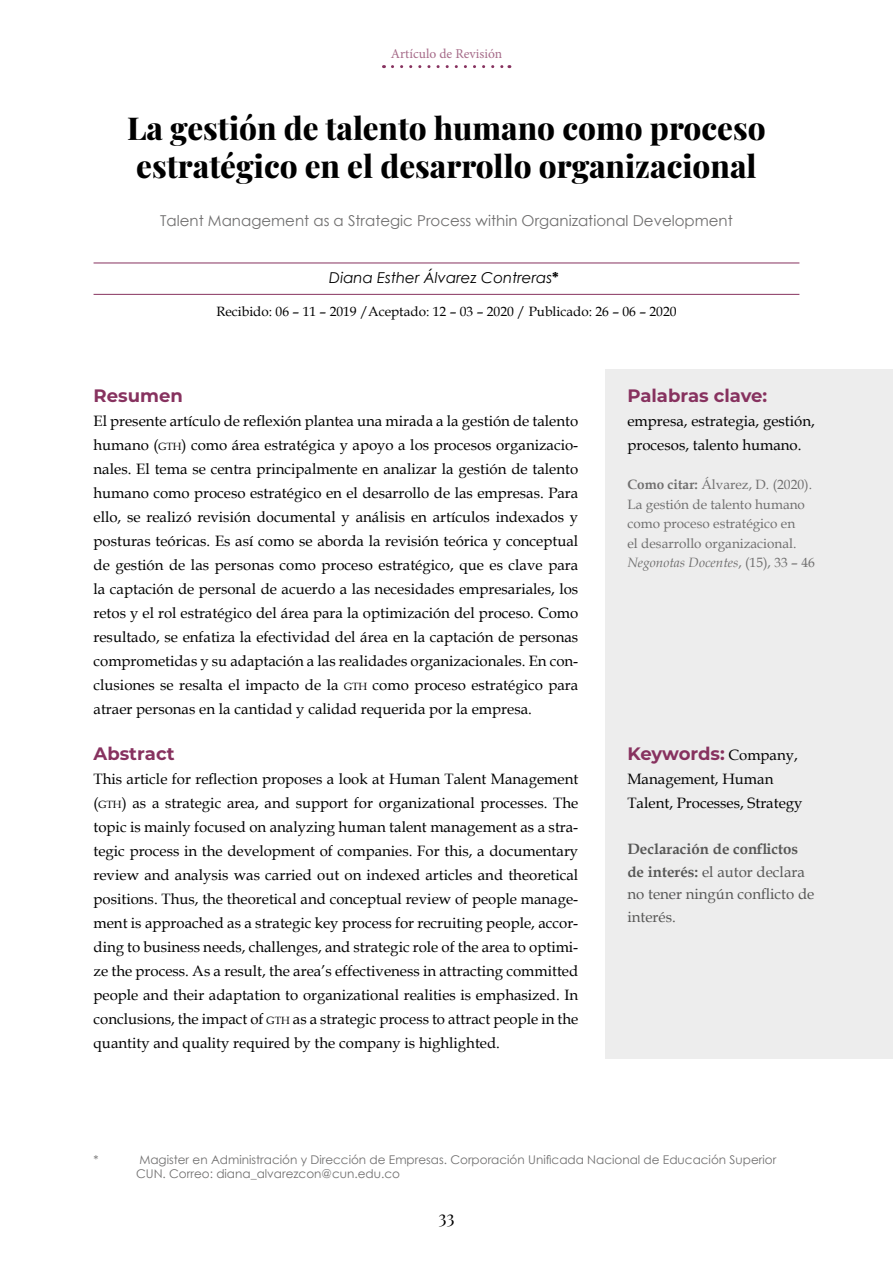
<style>
.page{position:relative;width:893px;height:1263px;background:#fff}
.page>*{position:absolute;margin:0;border:0;box-sizing:border-box;transform-origin:0 0}
.t1{font:800 31.5px/37.8px "Playfair Display";color:#000}
.t2{font:700 18px "Montserrat";color:#87325f}
.t3{font:18px "Playfair Display";color:#000}
.t4{font:15px/24px "Book Antiqua";color:#000;text-align:justify}
.t5{font:15px/22.5px "Book Antiqua";color:#575756}
.t6{font:15px "Century Gothic";color:#706f6f}
.t7{font:italic 15px "Century Gothic";color:#000}
.t8{font:13.5px/19.5px "Book Antiqua";color:#706f6f}
.t9{font:13.5px "Book Antiqua";color:#000}
.t10{font:13.5px "Minion Pro";color:#a66b89}
.t11{font:12px/14.4px "Century Gothic";color:#706f6f}
.s1{font-weight:700;font-style:normal}
.s2{font-size:10.5px}
.s3{font-weight:700}
.s4{font-style:italic}
.s5{font-family:"Book Antiqua";font-weight:400;font-size:15px;color:#000}
</style>
<div class="page">
<svg style="left:392px;top:65px;width:118px;height:3px"></svg>
<div style="left:605px;top:369px;width:288px;height:690px;background:#ededed"></div>
<hr style="left:94px;top:294px;width:705px;height:1px;background:#87325f">
<hr style="left:94px;top:263px;width:705px;height:1px;background:#87325f">
<p class="t10" style="left:391px;top:45px;width:113px">Artículo de Revisión</p>
<h1 class="t1" style="left:127px;top:107px;width:640px">La gestión de talento humano como proceso estratégico en el desarrollo organizacional</h1>
<p class="t6" style="left:160px;top:210px;width:574px">Talent Management as a Strategic Process within Organizational Development</p>
<p class="t7" style="left:329px;top:267px;width:236px">Diana Esther Álvarez Contreras<span class="s1">*</span><sup>1</sup></p>
<p class="t9" style="left:216px;top:302px;width:461px">Recibido: 06 – 11 – 2019 /Aceptado: 12 – 03 – 2020 / Publicado: 26 – 06 – 2020</p>
<p class="t2" style="left:94px;top:383px;width:91px">Resumen</p>
<p class="t4" style="left:94px;top:408px;width:486px">El presente artículo de reflexión plantea una mirada a la gestión de talento humano (<span class="s2">gth</span>) como área estratégica y apoyo a los procesos organizacio&shy;nales. El tema se centra principalmente en analizar la gestión de talento humano como proceso estratégico en el desarrollo de las empresas. Para ello, se realizó revisión documental y análisis en artículos indexados y posturas teóricas. Es así como se aborda la revisión teórica y conceptual de gestión de las personas como proceso estratégico, que es clave para la captación de personal de acuerdo a las necesidades empresariales, los retos y el rol estratégico del área para la optimización del proceso. Como resultado, se enfatiza la efectividad del área en la captación de personas comprometidas y su adaptación a las realidades organizacionales. En con&shy;clusiones se resalta el impacto de la <span class="s2">gth</span> como proceso estratégico para atraer personas en la cantidad y calidad requerida por la empresa.</p>
<p class="t2" style="left:94px;top:740px;width:83px">Abstract</p>
<p class="t4" style="left:94px;top:766px;width:486px">This article for reflection proposes a look at Human Talent Management (<span class="s2">gth</span>) as a strategic area, and support for organizational processes. The topic is mainly focused on analyzing human talent management as a stra&shy;tegic process in the development of companies. For this, a documentary review and analysis was carried out on indexed articles and theoretical positions. Thus, the theoretical and conceptual review of people manage&shy;ment is approached as a strategic key process for recruiting people, accor&shy;ding to business needs, challenges, and strategic role of the area to optimi&shy;ze the process. As a result, the area’s effectiveness in attracting committed people and their adaptation to organizational realities is emphasized. In conclusions, the impact of <span class="s2">gth</span> as a strategic process to attract people in the quantity and quality required by the company is highlighted.</p>
<p class="t2" style="left:627px;top:383px;width:141px">Palabras clave:</p>
<p class="t4" style="left:627px;top:409px;width:189px">empresa, estrategia, gestión, procesos, talento humano.</p>
<p class="t8" style="left:627px;top:475px;width:189px"><span class="s3">Como citar:</span> Álvarez, D. (2020).<br>La gestión de talento humano como proceso estratégico en<br>el desarrollo organizacional.<br><span class="s4">Negonotas Docentes</span>, (15), 33 – 46</p>
<p class="t2" style="left:627px;top:740px;width:172px">Keywords: <span class="s5">Company,</span></p>
<p class="t4" style="left:627px;top:766px;width:177px">Management, Human<br>Talent, Processes, Strategy</p>
<p class="t5" style="left:627px;top:838px;width:188px"><span class="s3">Declaración de conflictos de interés:</span> el autor declara no tener ningún conflicto de interés.</p>
<p class="t11" style="left:94px;top:1152px;width:7px">*</p>
<p class="t11" style="left:136px;top:1152px;width:642px">Magister en Administración y Dirección de Empresas. Corporación Unificada Nacional de Educación Superior<br>CUN. Correo: diana_alvarezcon@cun.edu.co</p>
<p class="t3" style="left:438px;top:1203px;width:18px">33</p>
</div>
